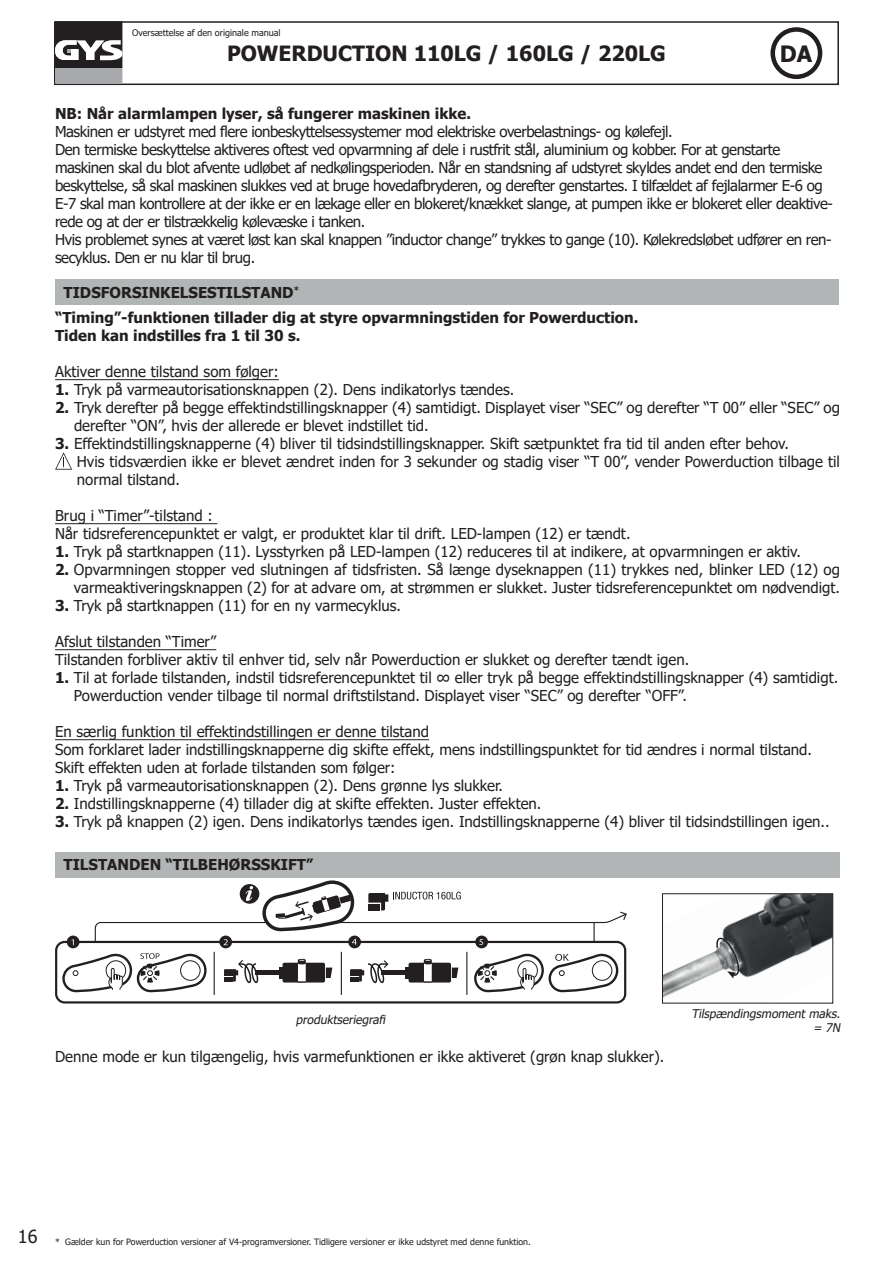
<style>
.page{position:relative;width:893px;height:1263px;background:#fff}
.page>*{position:absolute;margin:0;border:0;box-sizing:border-box;transform-origin:0 0}
.t1{font:700 22.5px "Tahoma";color:#231f20}
.t2{font:700 21px "Tahoma";color:#231f20}
.t3{font:18px "Tahoma";color:#231f20}
.t4{font:15px/18px "Tahoma";color:#231f20}
.t5{font:15px/18px "Tahoma";letter-spacing:-.03em;color:#231f20}
.t6{font:700 15px/18px "Tahoma";color:#231f20}
.t7{font:italic 12px/14.4px "Tahoma";color:#231f20;text-align:right}
.t8{font:9px "Tahoma";color:#231f20}
.t9{font:9px "Myriad Pro";color:#fff}
.t10{font:8.7px "Tahoma";color:#231f20}
.s1{font-weight:700}
</style>
<div class="page">
<div style="left:54px;top:21px;width:785px;height:64px;border:2px solid #231f20"></div>
<div style="left:770px;top:27px;width:52px;height:52px;border:4px solid #231f20;border-radius:50%"></div>
<div style="left:55px;top:68px;width:67px;height:16px;background:#a8a9ad"></div>
<svg style="left:55px;top:21px;width:67px;height:47px"></svg>
<hr style="left:55px;top:379px;width:224px;height:1px;background:#231f20">
<hr style="left:55px;top:523px;width:162px;height:1px;background:#231f20">
<hr style="left:55px;top:649px;width:161px;height:1px;background:#231f20">
<hr style="left:55px;top:739px;width:374px;height:1px;background:#231f20">
<div style="left:55px;top:279px;width:784px;height:26px;background:#b2b5b5"></div>
<svg style="left:55px;top:452px;width:17px;height:18px"></svg>
<div style="left:55px;top:852px;width:784px;height:25px;background:#b2b5b5"></div>
<div style="left:55px;top:941px;width:571px;height:62px;border:2px solid #231f20;border-radius:9px"></div>
<svg style="left:62px;top:953px;width:145px;height:40px"></svg>
<div style="left:180px;top:960px;width:21px;height:21px;border:1px solid #231f20;border-radius:50%"></div>
<svg style="left:474px;top:953px;width:145px;height:40px"></svg>
<hr style="left:214px;top:952px;width:1px;height:43px;background:#231f20">
<hr style="left:341px;top:952px;width:1px;height:43px;background:#231f20">
<hr style="left:466px;top:952px;width:1px;height:43px;background:#231f20">
<div style="left:67px;top:935px;width:12px;height:13px;background:#231f20;border-radius:50%"></div>
<svg style="left:72px;top:939px;width:2px;height:6px"></svg>
<svg style="left:219px;top:935px;width:13px;height:13px"></svg>
<svg style="left:348px;top:935px;width:13px;height:13px"></svg>
<svg style="left:475px;top:935px;width:13px;height:13px"></svg>
<div style="left:283px;top:963px;width:42px;height:19px;background:#231f20;border-radius:2px"></div>
<svg style="left:298px;top:959px;width:8px;height:23px"></svg>
<hr style="left:255px;top:971px;width:26px;height:4px;background:#231f20">
<hr style="left:279px;top:967px;width:4px;height:11px;background:#231f20">
<svg style="left:326px;top:967px;width:6px;height:11px"></svg>
<svg style="left:224px;top:960px;width:37px;height:24px"></svg>
<div style="left:409px;top:963px;width:42px;height:19px;background:#231f20;border-radius:2px"></div>
<svg style="left:424px;top:959px;width:8px;height:23px"></svg>
<hr style="left:381px;top:971px;width:26px;height:4px;background:#231f20">
<hr style="left:405px;top:967px;width:4px;height:11px;background:#231f20">
<svg style="left:452px;top:967px;width:6px;height:11px"></svg>
<svg style="left:350px;top:960px;width:39px;height:24px"></svg>
<svg style="left:94px;top:880px;width:533px;height:65px"></svg>
<img style="left:664px;top:895px;width:167px;height:103px">
<div style="left:662px;top:893px;width:171px;height:110px;border:1px solid #231f20"></div>
<svg style="left:715px;top:937px;width:27px;height:41px"></svg>
<p class="t8" style="left:132px;top:26px;width:150px">Oversættelse af den originale manual</p>
<h2 class="t2" style="left:227px;top:39px;width:440px">POWERDUCTION 110LG / 160LG / 220LG</h2>
<h1 class="t1" style="left:780px;top:38px;width:34px">DA</h1>
<p class="t6" style="left:55px;top:105px;width:418px">NB: Når alarmlampen lyser, så fungerer maskinen ikke.</p>
<p class="t5" style="left:55px;top:123px;width:779px">Maskinen er udstyret med flere ionbeskyttelsessystemer mod elektriske overbelastnings- og kølefejl.<br>Den termiske beskyttelse aktiveres oftest ved opvarmning af dele i rustfrit stål, aluminium og kobber. For at genstarte maskinen skal du blot afvente udløbet af nedkølingsperioden. Når en standsning af udstyret skyldes andet end den termiske beskyttelse, så skal maskinen slukkes ved at bruge hovedafbryderen, og derefter genstartes. I tilfældet af fejlalarmer E-6 og E-7 skal man kontrollere at der ikke er en lækage eller en blokeret/knækket slange, at pumpen ikke er blokeret eller deaktive&shy;rede og at der er tilstrækkelig kølevæske i tanken.<br>Hvis problemet synes at været løst kan skal knappen ”inductor change” trykkes to gange (10). Kølekredsløbet udfører en ren&shy;secyklus. Den er nu klar til brug.</p>
<p class="t6" style="left:64px;top:284px;width:237px">TIDSFORSINKELSESTILSTAND<sup>*</sup></p>
<p class="t6" style="left:55px;top:309px;width:585px">“Timing”-funktionen tillader dig at styre opvarmningstiden for Powerduction.<br>Tiden kan indstilles fra 1 til 30 s.</p>
<p class="t4" style="left:55px;top:363px;width:225px">Aktiver denne tilstand som følger:</p>
<p class="t4" style="left:55px;top:381px;width:461px"><span class="s1">1.</span> Tryk på varmeautorisationsknappen (2). Dens indikatorlys tændes.</p>
<p class="t4" style="left:74px;top:399px;width:768px;text-indent:-19px"><span class="s1">2.</span> Tryk derefter på begge effektindstillingsknapper (4) samtidigt. Displayet viser “SEC” og derefter “T 00” eller “SEC” og derefter “ON”, hvis der allerede er blevet indstillet tid.</p>
<p class="t4" style="left:77px;top:435px;width:765px;text-indent:-22px"><span class="s1">3.</span> Effektindstillingsknapperne (4) bliver til tidsindstillingsknapper. Skift sætpunktet fra tid til anden efter behov.<br>Hvis tidsværdien ikke er blevet ændret inden for 3 sekunder og stadig viser “T 00”, vender Powerduction tilbage til normal tilstand.</p>
<p class="t4" style="left:55px;top:507px;width:577px">Brug i “Timer”-tilstand :<br>Når tidsreferencepunktet er valgt, er produktet klar til drift. LED-lampen (12) er tændt.</p>
<p class="t4" style="left:55px;top:543px;width:747px"><span class="s1">1.</span> Tryk på startknappen (11). Lysstyrken på LED-lampen (12) reduceres til at indikere, at opvarmningen er aktiv.</p>
<p class="t4" style="left:55px;top:561px;width:786px;text-align:right"><span class="s1">2.</span> Opvarmningen stopper ved slutningen af tidsfristen. Så længe dyseknappen (11) trykkes ned, blinker LED (12) og varmeaktiveringsknappen (2) for at advare om, at strømmen er slukket. Juster tidsreferencepunktet om nødvendigt.</p>
<p class="t4" style="left:55px;top:597px;width:348px"><span class="s1">3.</span> Tryk på startknappen (11) for en ny varmecyklus.</p>
<p class="t4" style="left:55px;top:633px;width:636px">Afslut tilstanden “Timer”<br>Tilstanden forbliver aktiv til enhver tid, selv når Powerduction er slukket og derefter tændt igen.</p>
<p class="t4" style="left:74px;top:669px;width:766px;text-indent:-19px"><span class="s1">1.</span> Til at forlade tilstanden, indstil tidsreferencepunktet til ∞ eller tryk på begge effektindstillingsknapper (4) samtidigt.<br>Powerduction vender tilbage til normal driftstilstand. Displayet viser “SEC” og derefter “OFF”.</p>
<p class="t4" style="left:55px;top:723px;width:758px">En særlig funktion til effektindstillingen er denne tilstand<br>Som forklaret lader indstillingsknapperne dig skifte effekt, mens indstillingspunktet for tid ændres i normal tilstand.<br>Skift effekten uden at forlade tilstanden som følger:</p>
<p class="t4" style="left:55px;top:777px;width:450px"><span class="s1">1.</span> Tryk på varmeautorisationsknappen (2). Dens grønne lys slukker.</p>
<p class="t4" style="left:55px;top:795px;width:488px"><span class="s1">2.</span> Indstillingsknapperne (4) tillader dig at skifte effekten. Juster effekten.</p>
<p class="t4" style="left:55px;top:813px;width:776px"><span class="s1">3.</span> Tryk på knappen (2) igen. Dens indikatorlys tændes igen. Indstillingsknapperne (4) bliver til tidsindstillingen igen..</p>
<p class="t6" style="left:64px;top:856px;width:251px">TILSTANDEN “TILBEHØRSSKIFT”</p>
<p class="t9" style="left:479px;top:937px;width:6px">5</p>
<p class="t7" style="left:296px;top:1013px;width:94px">produktseriegrafi</p>
<p class="t7" style="left:691px;top:1007px;width:153px">Tilspændingsmomentmaks. = 7N</p>
<p class="t4" style="left:55px;top:1048px;width:611px">Denne mode er kun tilgængelig, hvis varmefunktionen er ikke aktiveret (grøn knap slukker).</p>
<p class="t3" style="left:18px;top:1224px;width:21px">16</p>
<p class="t10" style="left:55px;top:1235px;width:477px">* Gælder kun for Powerduction versioner af V4-programversioner. Tidligere versioner er ikke udstyret med denne funktion.</p>
</div>
